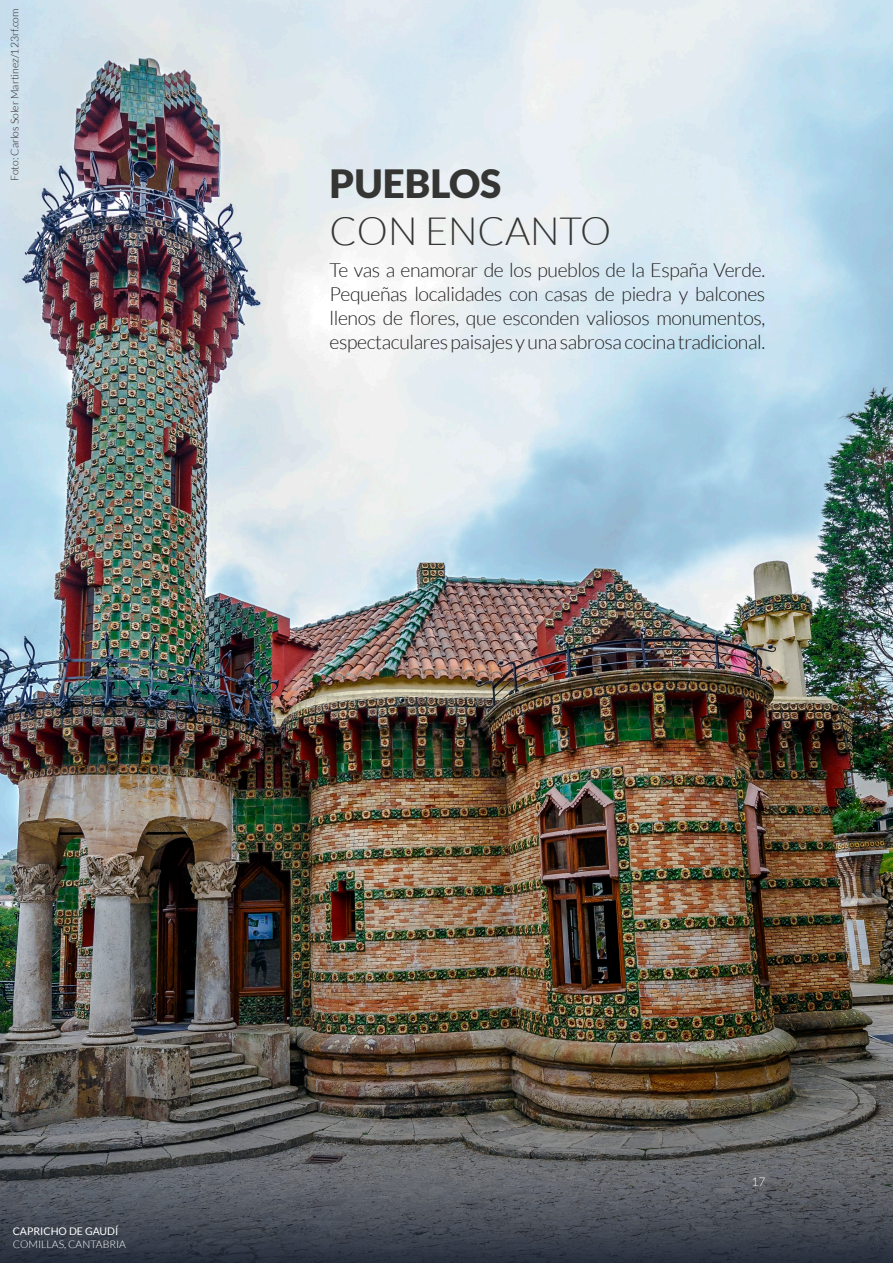
<style>
.page{position:relative;width:893px;height:1263px;background:#fff}
.page>*{position:absolute;margin:0;border:0;box-sizing:border-box;transform-origin:0 0}
.t1{font:300 39px/46.8px "Lato";color:#353534}
.Body{font:300 19.5px/24px "Lato";letter-spacing:-.02em;color:#231f20;text-align:justify}
.t2{font:300 12px "Lato";color:#fff}
.PIE_ARRIBA{font:300 10.5px "Lato";color:#231f20}
.SUBPIE_ARRIBA{font:300 10.5px "Lato";color:#fff}
.PIE_ARRIBA-2{font:10.5px "Lato";color:#fff}
.s1{font-weight:900}
</style>
<div class="page">
<img style="left:0;top:0;width:893px;height:935px">
<img style="left:0;top:935px;width:893px;height:328px">
<p class="PIE_ARRIBA" style="left:9px;top:181px;width:174px;rotate:-90deg">Foto: Carlos Soler Martinez/123rf.com</p>
<h1 class="t1" style="left:330px;top:161px;width:283px"><span class="s1">PUEBLOS<br></span>CON ENCANTO</h1>
<p class="Body" style="left:330px;top:258px;width:437px">Te vas a enamorar de los pueblos de la España Verde.<br>Pequeñas localidades con casas de piedra y balcones llenos de flores, que esconden valiosos monumentos, espectaculares paisajes y una sabrosa cocina tradicional.</p>
<p class="PIE_ARRIBA-2" style="left:13px;top:1225px;width:107px">CAPRICHO DE GAUDÍ</p>
<p class="SUBPIE_ARRIBA" style="left:13px;top:1238px;width:115px">COMILLAS, CANTABRIA</p>
<p class="t2" style="left:751px;top:1175px;width:15px">17</p>
</div>
